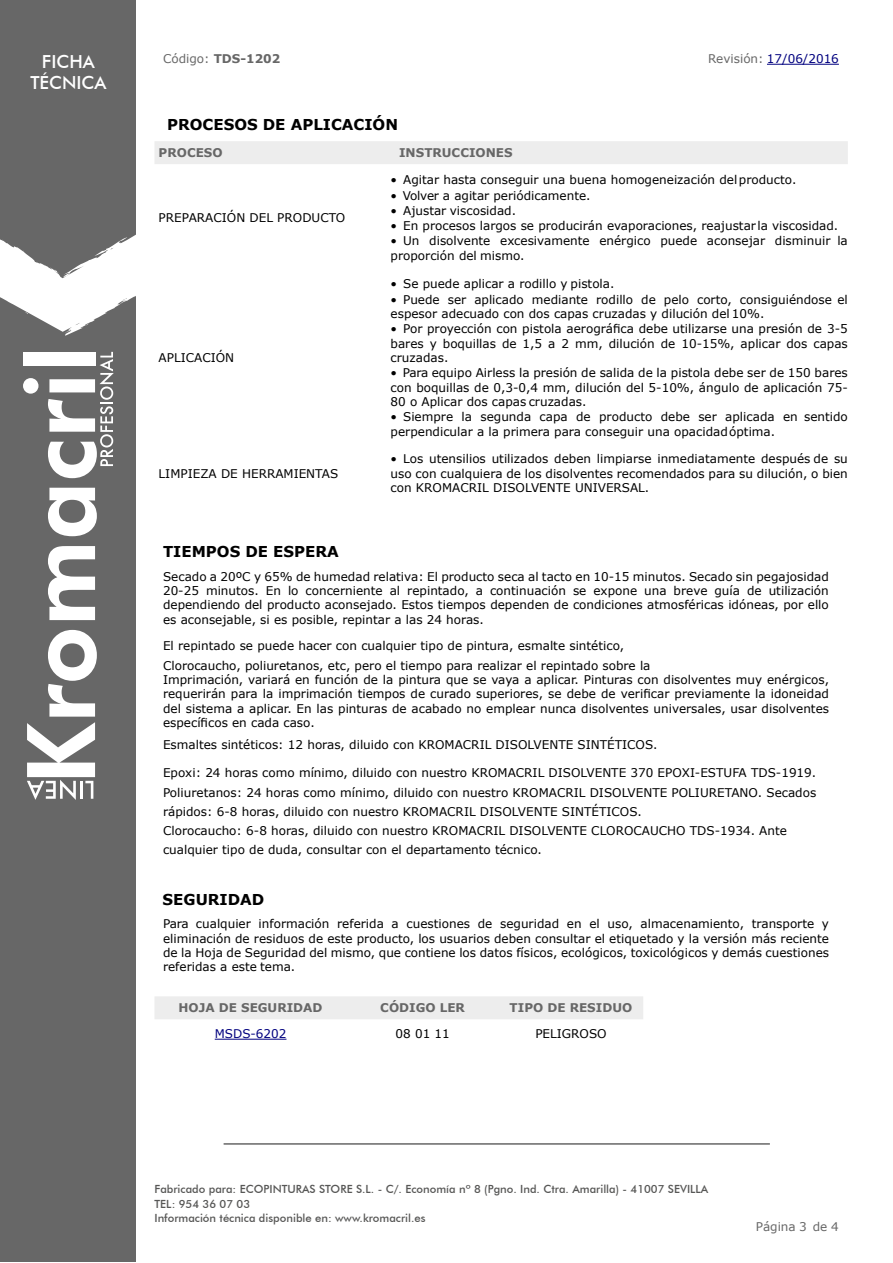
<style>
.page{position:relative;width:893px;height:1263px;background:#fff}
.page>*{position:absolute;margin:0;border:0;box-sizing:border-box;transform-origin:0 0}
.t1{font:500 18px/21.6px "Futura BT";color:#fff;text-align:center}
.t2{font:700 15px "Verdana";color:#000}
.t3{font:12px/14.4px "Verdana";color:#000;text-align:justify}
.t4{font:700 12px "Verdana";color:#676767}
.t5{font:12px "Verdana";color:#00007f}
.t6{font:12px "Verdana";color:#676767}
.t7{font:500 11.25px/14.4px "Futura BT";color:#575756}
.s1{font-weight:400}
.s2{color:#676767}
</style>
<div class="page">
<div style="left:1px;top:1px;width:135px;height:1261px;background:#676767"></div>
<svg style="left:48px;top:546px;width:47px;height:74px"></svg>
<svg style="left:48px;top:488px;width:49px;height:48px"></svg>
<svg style="left:23px;top:352px;width:91px;height:126px"></svg>
<svg style="left:27px;top:630px;width:70px;height:170px"></svg>
<svg style="left:0;top:191px;width:136px;height:145px"></svg>
<hr style="left:224px;top:1143px;width:546px;height:2px;background:#676767">
<hr style="left:767px;top:64px;width:72px;height:1px;background:#00007f">
<div style="left:155px;top:141px;width:693px;height:23px;background:#ededed"></div>
<div style="left:155px;top:996px;width:488px;height:23px;background:#ededed"></div>
<hr style="left:215px;top:1039px;width:71px;height:1px;background:#00007f">
<h1 class="t1" style="left:30px;top:50px;width:78px">FICHA<br>TÉCNICA</h1>
<p class="t4" style="left:163px;top:51px;width:119px"><span class="s1">Código:</span> TDS-1202</p>
<p class="t5" style="left:708px;top:51px;width:132px"><span class="s2">Revisión:</span> 17/06/2016</p>
<p class="t2" style="left:167px;top:115px;width:232px">PROCESOS DE APLICACIÓN</p>
<p class="t4" style="left:159px;top:145px;width:65px">PROCESO</p>
<p class="t4" style="left:399px;top:145px;width:115px">INSTRUCCIONES</p>
<p class="t3" style="left:159px;top:211px;width:188px">PREPARACIÓN DEL PRODUCTO</p>
<p class="t3" style="left:159px;top:351px;width:77px">APLICACIÓN</p>
<p class="t3" style="left:159px;top:466px;width:181px">LIMPIEZA DE HERRAMIENTAS</p>
<p class="t3" style="left:391px;top:173px;width:407px">• Agitar hasta conseguir una buena homogeneización del producto.</p>
<p class="t3" style="left:391px;top:188px;width:201px">• Volver a agitar periódicamente.</p>
<p class="t3" style="left:391px;top:203px;width:127px">• Ajustar viscosidad.</p>
<p class="t3" style="left:391px;top:219px;width:449px">• En procesos largos se producirán evaporaciones, reajustar la viscosidad.</p>
<p class="t3" style="left:391px;top:234px;width:459px">• Un disolvente excesivamente enérgico puede aconsejar disminuir la proporción del mismo.</p>
<p class="t3" style="left:391px;top:277px;width:225px">• Se puede aplicar a rodillo y pistola.</p>
<p class="t3" style="left:391px;top:292px;width:459px">• Puede ser aplicado mediante rodillo de pelo corto, consiguiéndose el espesor adecuado con dos capas cruzadas y dilución del 10%.</p>
<p class="t3" style="left:391px;top:322px;width:459px">• Por proyección con pistola aerográfica debe utilizarse una presión de 3-5 bares y boquillas de 1,5 a 2 mm, dilución de 10-15%, aplicar dos capas cruzadas.</p>
<p class="t3" style="left:391px;top:366px;width:459px">• Para equipo Airless la presión de salida de la pistola debe ser de 150 bares con boquillas de 0,3-0,4 mm, dilución del 5-10%, ángulo de aplicación 75- 80 o Aplicar dos capas cruzadas.</p>
<p class="t3" style="left:391px;top:410px;width:459px">• Siempre la segunda capa de producto debe ser aplicada en sentido perpendicular a la primera para conseguir una opacidad óptima.</p>
<p class="t3" style="left:391px;top:452px;width:459px">• Los utensilios utilizados deben limpiarse inmediatamente después de su uso con cualquiera de los disolventes recomendados para su dilución, o bien con KROMACRIL DISOLVENTE UNIVERSAL.</p>
<p class="t2" style="left:163px;top:542px;width:177px">TIEMPOS DE ESPERA</p>
<p class="t3" style="left:163px;top:569px;width:667px">Secado a 20ºC y 65% de humedad relativa: El producto seca al tacto en 10-15 minutos. Secado sin pegajosidad 20-25 minutos. En lo concerniente al repintado, a continuación se expone una breve guía de utilización dependiendo del producto aconsejado. Estos tiempos dependen de condiciones atmosféricas idóneas, por ello es aconsejable, si es posible, repintar a las 24 horas.</p>
<p class="t3" style="left:163px;top:636px;width:489px;line-height:19.2px">El repintado se puede hacer con cualquier tipo de pintura, esmalte sintético,<br>Clorocaucho, poliuretanos, etc, pero el tiempo para realizar el repintado sobre la</p>
<p class="t3" style="left:163px;top:673px;width:668px">Imprimación, variará en función de la pintura que se vaya a aplicar. Pinturas con disolventes muy enérgicos, requerirán para la imprimación tiempos de curado superiores, se debe de verificar previamente la idoneidad del sistema a aplicar. En las pinturas de acabado no emplear nunca disolventes universales, usar disolventes específicos en cada caso.</p>
<p class="t3" style="left:163px;top:737px;width:496px">Esmaltes sintéticos: 12 horas, diluido con KROMACRIL DISOLVENTE SINTÉTICOS.</p>
<p class="t3" style="left:163px;top:764px;width:655px;line-height:19.2px;text-align:left">Epoxi: 24 horas como mínimo, diluido con nuestro KROMACRIL DISOLVENTE 370 EPOXI-ESTUFA TDS-1919.<br>Poliuretanos: 24 horas como mínimo, diluido con nuestro KROMACRIL DISOLVENTE POLIURETANO. Secados rápidos: 6-8 horas, diluido con nuestro KROMACRIL DISOLVENTE SINTÉTICOS.<br>Clorocaucho: 6-8 horas, diluido con nuestro KROMACRIL DISOLVENTE CLOROCAUCHO TDS-1934. Ante cualquier tipo de duda, consultar con el departamento técnico.</p>
<p class="t2" style="left:163px;top:889px;width:103px">SEGURIDAD</p>
<p class="t3" style="left:163px;top:917px;width:667px">Para cualquier información referida a cuestiones de seguridad en el uso, almacenamiento, transporte y eliminación de residuos de este producto, los usuarios deben consultar el etiquetado y la versión más reciente de la Hoja de Seguridad del mismo, que contiene los datos físicos, ecológicos, toxicológicos y demás cuestiones referidas a este tema.</p>
<p class="t4" style="left:179px;top:1000px;width:145px">HOJA DE SEGURIDAD</p>
<p class="t4" style="left:380px;top:1000px;width:86px">CÓDIGO LER</p>
<p class="t4" style="left:510px;top:1000px;width:124px">TIPO DE RESIDUO</p>
<p class="t5" style="left:215px;top:1026px;width:73px">MSDS-6202</p>
<p class="t3" style="left:396px;top:1027px;width:56px">08 01 11</p>
<p class="t3" style="left:535px;top:1027px;width:73px">PELIGROSO</p>
<p class="t7" style="left:154px;top:1182px;width:555px">Fabricado para: ECOPINTURAS STORE S.L. - C/. Economía nº 8 (Pgno. Ind. Ctra. Amarilla) - 41007 SEVILLA<br>TEL: 954 36 07 03<br>Información técnica disponible en: www.kromacril.es</p>
<p class="t6" style="left:756px;top:1218px;width:52px">Página 3</p>
<p class="t6" style="left:813px;top:1218px;width:28px">de 4</p>
</div>
